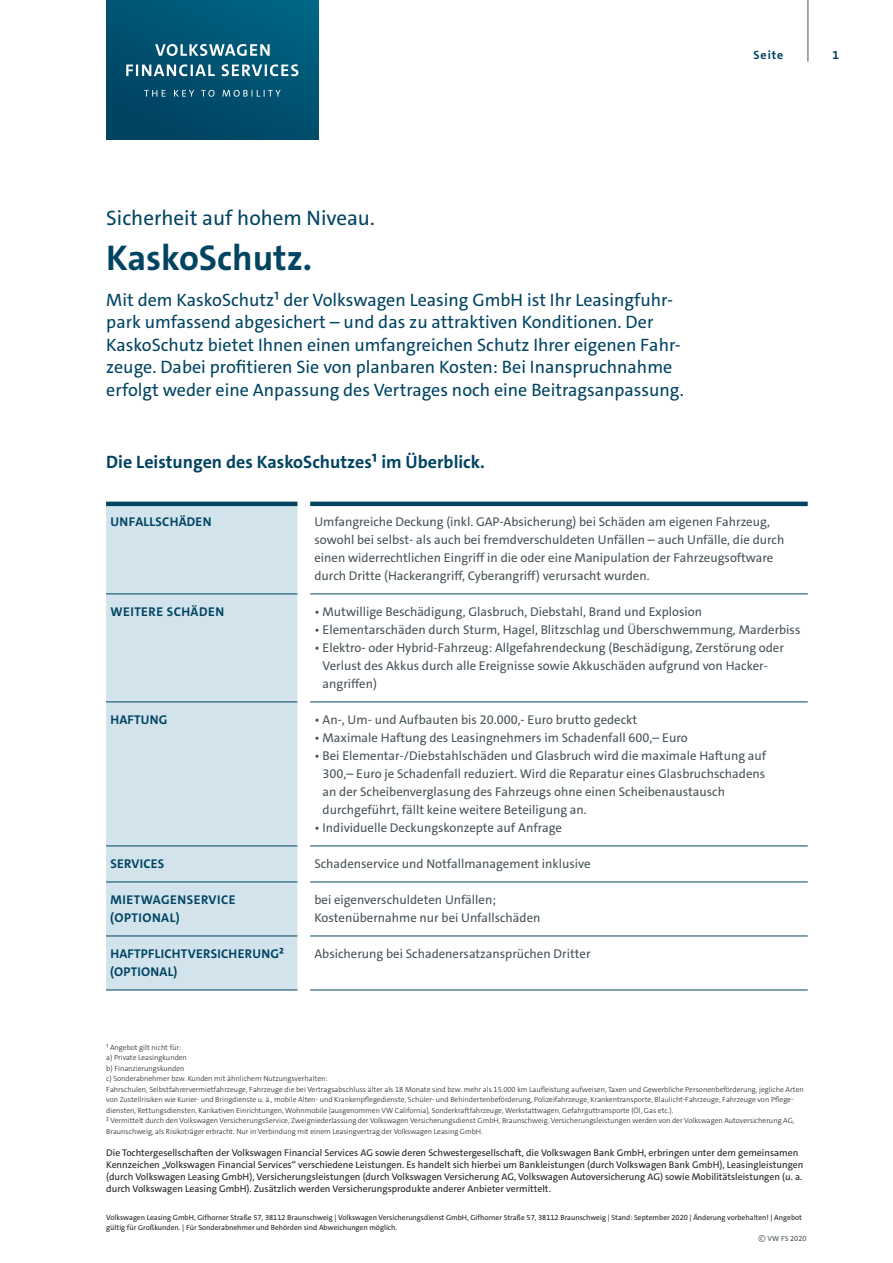
<style>
.page{position:relative;width:893px;height:1263px;background:#fff}
.page>*{position:absolute;margin:0;border:0;box-sizing:border-box;transform-origin:0 0}
.t1{font:700 36px "VWAG The Sans";color:#004462}
.t2{font:21px "VWAG The Sans";color:#004462}
.t3{font:18px/22.5px "VWAG The Sans";color:#004462}
.t4{font:700 18px "VWAG The Sans";color:#004462}
.t5{font:12.75px/18px "VWAG The Sans";color:#475359}
.t6{font:700 12.75px/18px "VWAG The Sans";letter-spacing:.02em;color:#004462}
.t7{font:700 12.75px/18px "VWAG The Sans";letter-spacing:.04em;color:#004462}
.t8{font:700 12px "VWAG The Sans";letter-spacing:.08em;color:#004462}
.t9{font:9.75px/12px "VWAG The Sans";color:#231f20}
.t10{font:300 7.5px/10.5px "VWAG The Sans";color:#231f20}
.t11{font:7.5px/10.5px "VWAG The Sans";color:#231f20}
.t12{font:7.5px "VWAG The Sans";color:#475359}
.s1{font-weight:300;font-size:10.5px}
</style>
<div class="page">
<div style="left:106px;top:0;width:213px;height:139px;background:linear-gradient(to right,#004968,#005a79)"></div>
<svg style="left:126px;top:44px;width:172px;height:53px"></svg>
<hr style="left:807px;top:0;width:1px;height:62px;background:#475359">
<div style="left:106px;top:506px;width:191px;height:483px;background:#d2e3ec"></div>
<hr style="left:106px;top:502px;width:191px;height:4px;background:#004462">
<hr style="left:310px;top:502px;width:498px;height:4px;background:#004462">
<hr style="left:106px;top:593px;width:191px;height:1px;background:#004462">
<hr style="left:106px;top:701px;width:191px;height:1px;background:#004462">
<hr style="left:106px;top:845px;width:191px;height:1px;background:#004462">
<hr style="left:106px;top:881px;width:191px;height:1px;background:#004462">
<hr style="left:106px;top:935px;width:191px;height:1px;background:#004462">
<hr style="left:106px;top:989px;width:191px;height:1px;background:#004462">
<hr style="left:310px;top:593px;width:498px;height:1px;background:#004462">
<hr style="left:310px;top:701px;width:498px;height:1px;background:#004462">
<hr style="left:310px;top:845px;width:498px;height:1px;background:#004462">
<hr style="left:310px;top:881px;width:498px;height:1px;background:#004462">
<hr style="left:310px;top:935px;width:498px;height:1px;background:#004462">
<hr style="left:310px;top:989px;width:498px;height:1px;background:#004462">
<h2 class="t2" style="left:106px;top:204px;width:270px">Sicherheit auf hohem Niveau.</h2>
<h1 class="t1" style="left:106px;top:234px;width:207px">KaskoSchutz.</h1>
<p class="t3" style="left:106px;top:288px;width:579px">Mit dem KaskoSchutz¹ der Volkswagen Leasing GmbH ist Ihr Leasingfuhr&shy;park umfassend abgesichert – und das zu attraktiven Konditionen. Der KaskoSchutz bietet Ihnen einen umfangreichen Schutz Ihrer eigenen Fahr&shy;zeuge. Dabei profitieren Sie von planbaren Kosten: Bei Inanspruchnahme erfolgt weder eine Anpassung des Vertrages noch eine Beitragsanpassung.</p>
<h3 class="t4" style="left:106px;top:450px;width:380px">Die Leistungen des KaskoSchutzes¹ im Überblick.</h3>
<p class="t8" style="left:754px;top:47px;width:31px">Seite</p>
<p class="t8" style="left:832px;top:47px;width:8px">1</p>
<p class="t6" style="left:110px;top:513px;width:103px">UNFALLSCHÄDEN</p>
<p class="t5" style="left:314px;top:513px;width:471px">Umfangreiche Deckung (inkl. GAP-Absicherung) bei Schäden am eigenen Fahrzeug, sowohl bei selbst- als auch bei fremdverschuldeten Unfällen – auch Unfälle, die durch einen widerrechtlichen Eingriff in die oder eine Manipulation der Fahrzeugsoftware durch Dritte (Hackerangriff, Cyberangriff) verursacht wurden.</p>
<p class="t7" style="left:110px;top:603px;width:115px">WEITERE SCHÄDEN</p>
<p class="t5" style="left:314px;top:603px;width:389px">• Mutwillige Beschädigung, Glasbruch, Diebstahl, Brand und Explosion</p>
<p class="t5" style="left:314px;top:621px;width:487px">• Elementarschäden durch Sturm, Hagel, Blitzschlag und Überschwemmung, Marderbiss</p>
<p class="t5" style="left:323px;top:639px;width:463px;text-indent:-8px">• Elektro- oder Hybrid-Fahrzeug: Allgefahrendeckung (Beschädigung, Zerstörung oder<br>Verlust des Akkus durch alle Ereignisse sowie Akkuschäden aufgrund von Hacker&shy;angriffen)</p>
<p class="t6" style="left:110px;top:711px;width:59px">HAFTUNG</p>
<p class="t5" style="left:314px;top:711px;width:324px">• An-, Um- und Aufbauten bis 20.000,- Euro brutto gedeckt</p>
<p class="t5" style="left:314px;top:729px;width:375px">• Maximale Haftung des Leasingnehmers im Schadenfall 600,– Euro</p>
<p class="t5" style="left:323px;top:747px;width:445px;text-indent:-8px">• Bei Elementar-/Diebstahlschäden und Glasbruch wird die maximale Haftung auf 300,– Euro je Schadenfall reduziert. Wird die Reparatur eines Glasbruchschadens an der Scheibenverglasung des Fahrzeugs ohne einen Scheibenaustausch durchgeführt, fällt keine weitere Beteiligung an.</p>
<p class="t5" style="left:314px;top:819px;width:249px">• Individuelle Deckungskonzepte auf Anfrage</p>
<p class="t6" style="left:110px;top:855px;width:55px">SERVICES</p>
<p class="t5" style="left:314px;top:855px;width:278px">Schadenservice und Notfallmanagement inklusive</p>
<p class="t7" style="left:110px;top:891px;width:127px">MIETWAGENSERVICE (OPTIONAL)</p>
<p class="t5" style="left:314px;top:891px;width:228px">bei eigenverschuldeten Unfällen;<br>Kostenübernahme nur bei Unfallschäden</p>
<p class="t6" style="left:110px;top:945px;width:175px">HAFTPFLICHTVERSICHERUNG² (OPTIONAL)</p>
<p class="t5" style="left:314px;top:945px;width:278px">Absicherung bei Schadenersatzansprüchen Dritter</p>
<p class="t10" style="left:106px;top:1042px;width:699px">¹ Angebot gilt nicht für:<br>a) Private Leasingkunden<br>b) Finanzierungskunden<br>c) Sonderabnehmer bzw. Kunden mit ähnlichem Nutzungsverhalten:<br>Fahrschulen, Selbstfahrervermietfahrzeuge, Fahrzeuge die bei Vertragsabschluss älter als 18 Monate sind bzw. mehr als 15.000 km Laufleistung aufweisen, Taxen und Gewerbliche Personenbeförderung, jegliche Arten von Zustellrisiken wie Kurier- und Bringdienste u. ä., mobile Alten- und Krankenpflegedienste, Schüler- und Behindertenbeförderung, Polizeifahrzeuge, Krankentransporte, Blaulicht-Fahrzeuge, Fahrzeuge von Pflege&shy;diensten, Rettungsdiensten, Karikativen Einrichtungen, Wohnmobile (ausgenommen VW California), Sonderkraftfahrzeuge, Werkstattwagen, Gefahrguttransporte (Öl, Gas etc.).<br>² Vermittelt durch den Volkswagen VersicherungsService, Zweigniederlassung der Volkswagen Versicherungsdienst GmbH, Braunschweig. Versicherungsleistungen werden von der Volkswagen Autoversicherung AG, Braunschweig, als Risikoträger erbracht. Nur in Verbindung mit einem Leasingvertrag der Volkswagen Leasing GmbH.</p>
<p class="t9" style="left:106px;top:1147px;width:699px">Die Tochtergesellschaften der Volkswagen Financial Services AG sowie deren Schwestergesellschaft, die Volkswagen Bank GmbH, erbringen unter dem gemeinsamen Kennzeichen „Volkswagen Financial Services“ verschiedene Leistungen. Es handelt sich hierbei um Bankleistungen (durch Volkswagen Bank GmbH), Leasingleistungen (durch Volkswagen Leasing GmbH), Versicherungsleistungen (durch Volkswagen Versicherung AG, Volkswagen Autoversicherung AG) sowie Mobilitätsleistungen (u. a. durch Volkswagen Leasing GmbH). Zusätzlich werden Versicherungsprodukte anderer Anbieter vermittelt.</p>
<p class="t11" style="left:106px;top:1212px;width:697px">Volkswagen Leasing GmbH, Gifhorner Straße 57, 38112 Braunschweig | Volkswagen Versicherungsdienst GmbH, Gifhorner Straße 57, 38112 Braunschweig | Stand: September 2020 | Änderung vorbehalten! | Angebot gültig für Großkunden. | Für Sonderabnehmer und Behörden sind Abweichungen möglich.</p>
<p class="t12" style="left:758px;top:1234px;width:50px"><span class="s1">©</span> VW FS 2020</p>
</div>
